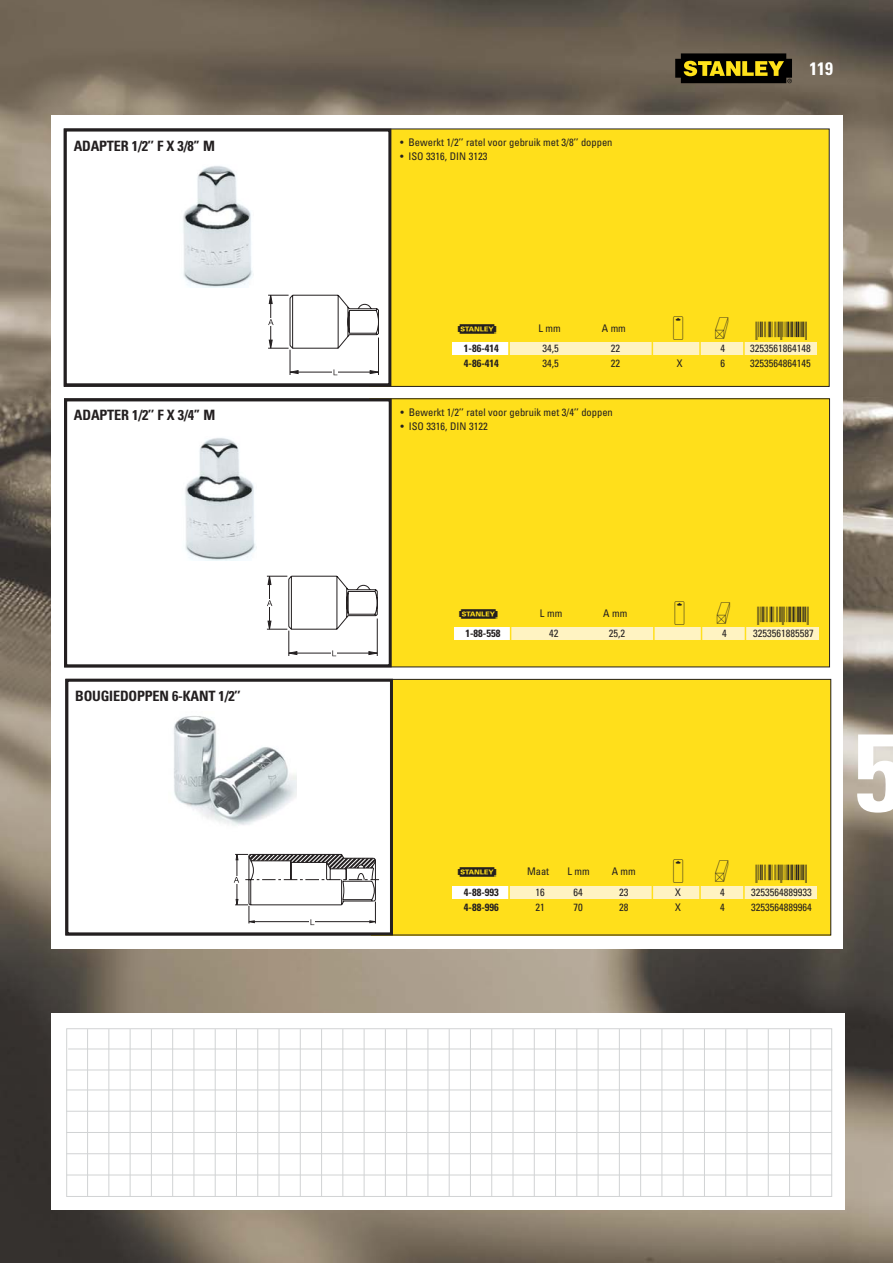
<style>
.page{position:relative;width:893px;height:1263px;background:#fff}
.page>*{position:absolute;margin:0;border:0;box-sizing:border-box;transform-origin:0 0}
.t1{font:700 condensed 110.4px "Univers";color:#fff}
.t2{font:25.5px "Stanfont";letter-spacing:1.1em;color:#231f20}
.t3{font:700 condensed 18px "Univers";color:#fff}
.t4{font:700 condensed 14.25px "Univers";letter-spacing:-.015em;color:#231f20}
.t5{font:condensed 10.5px "Univers";color:#231f20}
.t6{font:700 condensed 10.5px "Univers";color:#231f20}
</style>
<div class="page">
<img style="left:0;top:0;width:892px;height:1263px">
<svg style="left:675px;top:53px;width:117px;height:30px;background:#463e0a"></svg>
<div style="left:51px;top:115px;width:791px;height:834px;background:#fff"></div>
<div style="left:369px;top:129px;width:460px;height:257px;background:#ffdf1b"></div>
<div style="left:65px;top:130px;width:325px;height:255px;background:#fff"></div>
<div style="left:64px;top:129px;width:327px;height:257px;border:3px solid #231f20"></div>
<img style="left:183px;top:166px;width:70px;height:122px">
<svg style="left:268px;top:294px;width:111px;height:82px"></svg>
<div style="left:369px;top:399px;width:460px;height:268px;background:#ffdf1b"></div>
<div style="left:66px;top:400px;width:324px;height:266px;background:#fff"></div>
<div style="left:64px;top:398px;width:328px;height:269px;border:3px solid #231f20"></div>
<img style="left:185px;top:438px;width:71px;height:122px">
<svg style="left:267px;top:575px;width:111px;height:82px"></svg>
<div style="left:371px;top:679px;width:459px;height:256px;background:#ffdf1b"></div>
<div style="left:67px;top:680px;width:324px;height:254px;background:#fff"></div>
<div style="left:65px;top:679px;width:328px;height:256px;border:3px solid #231f20"></div>
<img style="left:174px;top:716px;width:122px;height:110px">
<svg style="left:234px;top:853px;width:145px;height:72px"></svg>
<div style="left:453px;top:342px;width:56px;height:13px;background:#fff"></div>
<div style="left:508px;top:342px;width:309px;height:13px;background:#fff3c2"></div>
<hr style="left:508px;top:324px;width:2px;height:38px;background:#ffdf1b">
<hr style="left:651px;top:327px;width:2px;height:38px;background:#ffdf1b">
<hr style="left:699px;top:326px;width:1px;height:33px;background:#ffdf1b">
<hr style="left:743px;top:324px;width:1px;height:31px;background:#ffdf1b">
<div style="left:454px;top:627px;width:56px;height:13px;background:#fff"></div>
<div style="left:510px;top:627px;width:308px;height:13px;background:#fff3c2"></div>
<hr style="left:510px;top:609px;width:1px;height:38px;background:#ffdf1b">
<hr style="left:653px;top:612px;width:1px;height:38px;background:#ffdf1b">
<hr style="left:700px;top:611px;width:2px;height:33px;background:#ffdf1b">
<hr style="left:744px;top:609px;width:2px;height:31px;background:#ffdf1b">
<div style="left:453px;top:886px;width:56px;height:12px;background:#fff"></div>
<div style="left:508px;top:886px;width:309px;height:12px;background:#fff3c2"></div>
<hr style="left:508px;top:868px;width:2px;height:38px;background:#ffdf1b">
<hr style="left:651px;top:870px;width:2px;height:39px;background:#ffdf1b">
<hr style="left:699px;top:870px;width:1px;height:33px;background:#ffdf1b">
<hr style="left:743px;top:868px;width:1px;height:31px;background:#ffdf1b">
<div style="left:51px;top:1014px;width:794px;height:196px;background:#fff"></div>
<div style="left:66px;top:1028px;width:766px;height:169px;border:1px solid #d1d3d4"></div>
<hr style="left:66px;top:1090px;width:766px;height:1px;background:#d1d3d4">
<hr style="left:66px;top:1111px;width:766px;height:1px;background:#d1d3d4">
<hr style="left:66px;top:1132px;width:766px;height:1px;background:#d1d3d4">
<hr style="left:66px;top:1153px;width:766px;height:1px;background:#d1d3d4">
<hr style="left:66px;top:1175px;width:766px;height:1px;background:#d1d3d4">
<hr style="left:87px;top:1029px;width:1px;height:167px;background:#d1d3d4">
<hr style="left:108px;top:1029px;width:1px;height:167px;background:#d1d3d4">
<hr style="left:130px;top:1029px;width:1px;height:167px;background:#d1d3d4">
<hr style="left:151px;top:1029px;width:1px;height:167px;background:#d1d3d4">
<hr style="left:172px;top:1029px;width:1px;height:167px;background:#d1d3d4">
<hr style="left:193px;top:1029px;width:1px;height:167px;background:#d1d3d4">
<hr style="left:215px;top:1029px;width:1px;height:167px;background:#d1d3d4">
<hr style="left:236px;top:1029px;width:1px;height:167px;background:#d1d3d4">
<hr style="left:257px;top:1029px;width:1px;height:167px;background:#d1d3d4">
<hr style="left:279px;top:1029px;width:1px;height:167px;background:#d1d3d4">
<hr style="left:300px;top:1029px;width:1px;height:167px;background:#d1d3d4">
<hr style="left:321px;top:1029px;width:1px;height:167px;background:#d1d3d4">
<hr style="left:342px;top:1029px;width:1px;height:167px;background:#d1d3d4">
<hr style="left:364px;top:1029px;width:1px;height:167px;background:#d1d3d4">
<hr style="left:385px;top:1029px;width:1px;height:167px;background:#d1d3d4">
<hr style="left:406px;top:1029px;width:1px;height:167px;background:#d1d3d4">
<hr style="left:427px;top:1029px;width:1px;height:167px;background:#d1d3d4">
<hr style="left:449px;top:1029px;width:1px;height:167px;background:#d1d3d4">
<hr style="left:470px;top:1029px;width:1px;height:167px;background:#d1d3d4">
<hr style="left:491px;top:1029px;width:1px;height:167px;background:#d1d3d4">
<hr style="left:512px;top:1029px;width:1px;height:167px;background:#d1d3d4">
<hr style="left:534px;top:1029px;width:1px;height:167px;background:#d1d3d4">
<hr style="left:555px;top:1029px;width:1px;height:167px;background:#d1d3d4">
<hr style="left:576px;top:1029px;width:1px;height:167px;background:#d1d3d4">
<hr style="left:597px;top:1029px;width:1px;height:167px;background:#d1d3d4">
<hr style="left:619px;top:1029px;width:1px;height:167px;background:#d1d3d4">
<hr style="left:640px;top:1029px;width:1px;height:167px;background:#d1d3d4">
<hr style="left:661px;top:1029px;width:1px;height:167px;background:#d1d3d4">
<hr style="left:682px;top:1029px;width:1px;height:167px;background:#d1d3d4">
<hr style="left:704px;top:1029px;width:1px;height:167px;background:#d1d3d4">
<hr style="left:725px;top:1029px;width:1px;height:167px;background:#d1d3d4">
<hr style="left:746px;top:1029px;width:1px;height:167px;background:#d1d3d4">
<hr style="left:767px;top:1029px;width:1px;height:167px;background:#d1d3d4">
<hr style="left:789px;top:1029px;width:1px;height:167px;background:#d1d3d4">
<hr style="left:810px;top:1029px;width:1px;height:167px;background:#d1d3d4">
<hr style="left:67px;top:1070px;width:765px;height:1px;background:#d1d3d4">
<hr style="left:68px;top:1049px;width:763px;height:1px;background:#d1d3d4">
<h3 class="t4" style="left:74px;top:140px;width:143px">ADAPTER 1/2’’ F X 3/8” M</h3>
<h3 class="t4" style="left:74px;top:410px;width:143px">ADAPTER 1/2’’ F X 3/4” M</h3>
<h3 class="t4" style="left:75px;top:690px;width:167px">BOUGIEDOPPEN 6-KANT 1/2’’</h3>
<p class="t5" style="left:400px;top:139px;width:214px">• Bewerkt 1/2’’ ratel voor gebruik met 3/8’’ doppen</p>
<p class="t5" style="left:400px;top:152px;width:89px">• ISO 3316, DIN 3123</p>
<h3 class="t3" style="left:809px;top:62px;width:25px">119</h3>
<h2 class="t2" style="left:457px;top:316px;width:41px">h</h2>
<h2 class="t2" style="left:672px;top:316px;width:137px">kgf</h2>
<p class="t5" style="left:538px;top:324px;width:24px">L mm</p>
<p class="t5" style="left:601px;top:324px;width:26px">A mm</p>
<p class="t6" style="left:464px;top:344px;width:36px">1-86-414</p>
<p class="t5" style="left:542px;top:344px;width:18px">34,5</p>
<p class="t5" style="left:611px;top:344px;width:11px">22</p>
<p class="t5" style="left:720px;top:344px;width:6px">4</p>
<p class="t5" style="left:750px;top:344px;width:62px">3253561864148</p>
<p class="t6" style="left:464px;top:359px;width:36px">4-86-414</p>
<p class="t5" style="left:542px;top:359px;width:18px">34,5</p>
<p class="t5" style="left:611px;top:359px;width:11px">22</p>
<p class="t5" style="left:677px;top:359px;width:7px">X</p>
<p class="t5" style="left:720px;top:359px;width:6px">6</p>
<p class="t5" style="left:750px;top:359px;width:62px">3253564864145</p>
<p class="t5" style="left:400px;top:409px;width:214px">• Bewerkt 1/2’’ ratel voor gebruik met 3/4’’ doppen</p>
<p class="t5" style="left:400px;top:422px;width:89px">• ISO 3316, DIN 3122</p>
<h2 class="t2" style="left:458px;top:601px;width:41px">h</h2>
<h2 class="t2" style="left:674px;top:601px;width:137px">kgf</h2>
<p class="t5" style="left:540px;top:609px;width:24px">L mm</p>
<p class="t5" style="left:603px;top:609px;width:26px">A mm</p>
<p class="t6" style="left:465px;top:629px;width:36px">1-88-558</p>
<p class="t5" style="left:549px;top:629px;width:11px">42</p>
<p class="t5" style="left:609px;top:629px;width:18px">25,2</p>
<p class="t5" style="left:722px;top:629px;width:6px">4</p>
<p class="t5" style="left:753px;top:629px;width:62px">3253561885587</p>
<h2 class="t2" style="left:457px;top:860px;width:41px">h</h2>
<h2 class="t2" style="left:672px;top:860px;width:137px">kgf</h2>
<p class="t5" style="left:527px;top:868px;width:24px">Maat</p>
<p class="t5" style="left:567px;top:868px;width:24px">L mm</p>
<p class="t5" style="left:611px;top:868px;width:26px">A mm</p>
<p class="t6" style="left:464px;top:888px;width:36px">4-88-993</p>
<p class="t5" style="left:535px;top:888px;width:11px">16</p>
<p class="t5" style="left:573px;top:888px;width:11px">64</p>
<p class="t5" style="left:619px;top:888px;width:11px">23</p>
<p class="t5" style="left:675px;top:888px;width:7px">X</p>
<p class="t5" style="left:720px;top:888px;width:6px">4</p>
<p class="t5" style="left:751px;top:888px;width:62px">3253564889933</p>
<p class="t6" style="left:464px;top:903px;width:36px">4-88-996</p>
<p class="t5" style="left:535px;top:903px;width:11px">21</p>
<p class="t5" style="left:573px;top:903px;width:11px">70</p>
<p class="t5" style="left:619px;top:903px;width:11px">28</p>
<p class="t5" style="left:675px;top:903px;width:7px">X</p>
<p class="t5" style="left:720px;top:903px;width:6px">4</p>
<p class="t5" style="left:751px;top:903px;width:62px">3253564889964</p>
<h1 class="t1" style="left:854px;top:732px;width:51px">5</h1>
</div>
